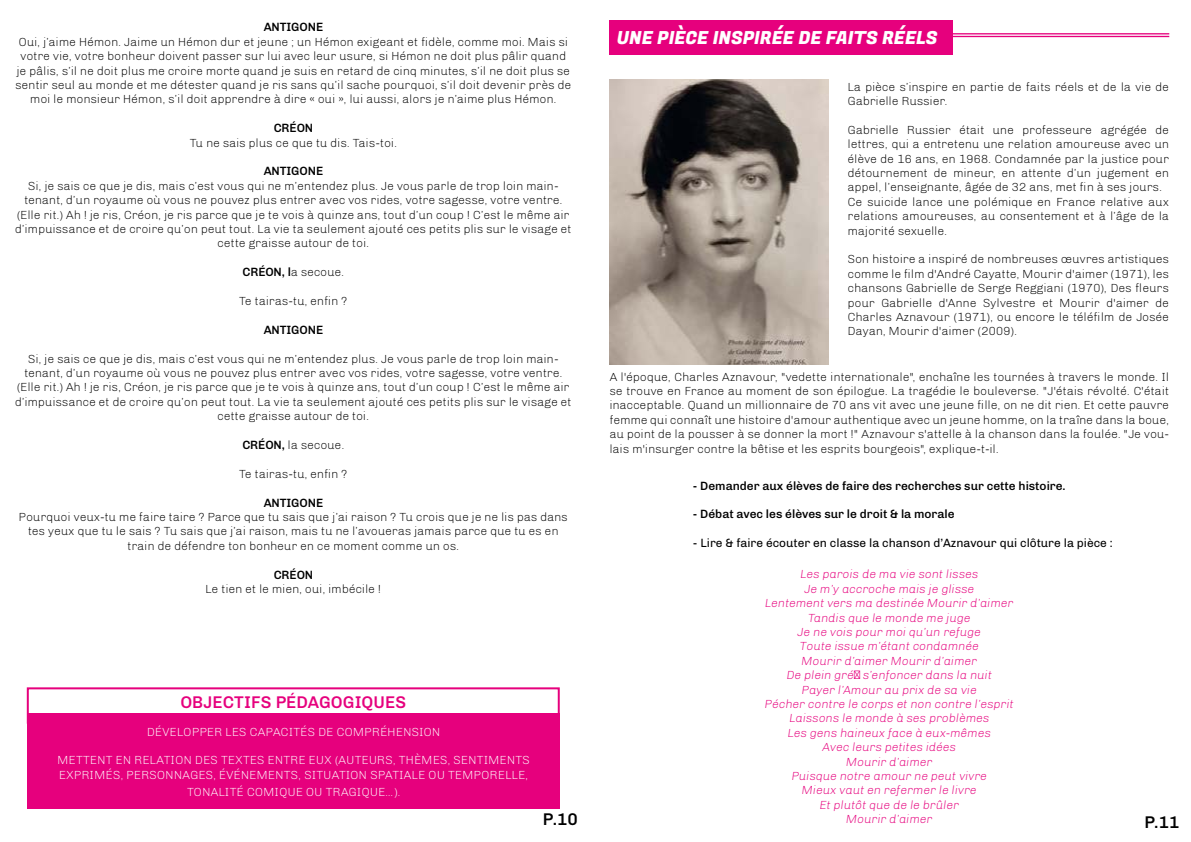
<style>
.page{position:relative;width:1191px;height:842px;background:#fff}
.page>*{position:absolute;margin:0;border:0;box-sizing:border-box;transform-origin:0 0}
.t1{font:18px "Fugaz One";color:#fff}
.t2{font:500 17px "Chivo";letter-spacing:.01em;color:#e6007d}
.t3{font:500 17px "Chivo";color:#000}
.t4{font:300 12px/14.4px "Chivo";color:#000;text-align:center}
.t5{font:italic 300 12px/14.4px "Chivo";color:#e6007d;text-align:center}
.t6{font:300 12px/14.4px "Chivo";letter-spacing:.01em;color:#fff}
.t7{font:500 12px "Chivo";color:#000}
.t8{font:12px "Chivo";color:#000}
.s1{font-weight:500}
</style>
<div class="page">
<div style="left:28px;top:713px;width:532px;height:96px;background:#e6007d"></div>
<div style="left:27px;top:687px;width:533px;height:37px;border:2px solid #e6007d"></div>
<hr style="left:706px;top:33px;width:463px;height:1px;background:#e6007d">
<hr style="left:706px;top:36px;width:463px;height:1px;background:#e6007d">
<div style="left:609px;top:20px;width:343px;height:34px;background:#e6007d"></div>
<img style="left:609px;top:79px;width:219px;height:285px">
<p class="t7" style="left:264px;top:21px;width:61px">ANTIGONE</p>
<p class="t4" style="left:16px;top:35px;width:557px">Oui, j’aime Hémon. Jaime un Hémon dur et jeune ; un Hémon exigeant et fidèle, comme moi. Mais si votre vie, votre bonheur doivent passer sur lui avec leur usure, si Hémon ne doit plus pâlir quand je pâlis, s’il ne doit plus me croire morte quand je suis en retard de cinq minutes, s’il ne doit plus se sentir seul au monde et me détester quand je ris sans qu’il sache pourquoi, s’il doit devenir près de moi le monsieur Hémon, s’il doit apprendre à dire « oui », lui aussi, alors je n’aime plus Hémon.</p>
<p class="t7" style="left:274px;top:121px;width:41px">CRÉON</p>
<p class="t4" style="left:190px;top:135px;width:209px">Tu ne sais plus ce que tu dis. Tais-toi.</p>
<p class="t7" style="left:264px;top:165px;width:61px">ANTIGONE</p>
<p class="t4" style="left:15px;top:178px;width:558px">Si, je sais ce que je dis, mais c’est vous qui ne m’entendez plus. Je vous parle de trop loin main&shy;tenant, d’un royaume où vous ne pouvez plus entrer avec vos rides, votre sagesse, votre ventre. (Elle rit.) Ah ! je ris, Créon, je ris parce que je te vois à quinze ans, tout d’un coup ! C’est le même air d’impuissance et de croire qu’on peut tout. La vie ta seulement ajouté ces petits plis sur le visage et cette graisse autour de toi.</p>
<p class="t4" style="left:242px;top:265px;width:104px"><span class="s1">CRÉON, l</span>a secoue.</p>
<p class="t4" style="left:239px;top:294px;width:110px">Te tairas-tu, enfin ?</p>
<p class="t7" style="left:264px;top:323px;width:61px">ANTIGONE</p>
<p class="t4" style="left:15px;top:351px;width:558px">Si, je sais ce que je dis, mais c’est vous qui ne m’entendez plus. Je vous parle de trop loin main&shy;tenant, d’un royaume où vous ne pouvez plus entrer avec vos rides, votre sagesse, votre ventre. (Elle rit.) Ah ! je ris, Créon, je ris parce que je te vois à quinze ans, tout d’un coup ! C’est le même air d’impuissance et de croire qu’on peut tout. La vie ta seulement ajouté ces petits plis sur le visage et cette graisse autour de toi.</p>
<p class="t4" style="left:242px;top:438px;width:104px"><span class="s1">CRÉON,</span> la secoue.</p>
<p class="t4" style="left:239px;top:467px;width:110px">Te tairas-tu, enfin ?</p>
<p class="t7" style="left:264px;top:496px;width:61px">ANTIGONE</p>
<p class="t4" style="left:19px;top:510px;width:550px">Pourquoi veux-tu me faire taire ? Parce que tu sais que j’ai raison ? Tu crois que je ne lis pas dans tes yeux que tu le sais ? Tu sais que j’ai raison, mais tu ne l’avoueras jamais parce que tu es en train de défendre ton bonheur en ce moment comme un os.</p>
<p class="t7" style="left:274px;top:568px;width:41px">CRÉON</p>
<p class="t4" style="left:205px;top:582px;width:177px">Le tien et le mien, oui, imbécile !</p>
<h2 class="t2" style="left:180px;top:693px;width:227px">OBJECTIFS PÉDAGOGIQUES</h2>
<p class="t6" style="left:147px;top:724px;width:295px">DÉVELOPPER LES CAPACITÉS DE COMPRÉHENSION</p>
<p class="t6" style="left:58px;top:753px;width:474px">METTENT EN RELATION DES TEXTES ENTRE EUX (AUTEURS, THÈMES, SENTIMENTS<br>EXPRIMÉS, PERSONNAGES, ÉVÉNEMENTS, SITUATION SPATIALE OU TEMPORELLE,</p>
<p class="t6" style="left:187px;top:784px;width:215px">TONALITÉ COMIQUE OU TRAGIQUE…).</p>
<h2 class="t3" style="left:543px;top:809px;width:37px">P.10</h2>
<h1 class="t1" style="left:617px;top:25px;width:322px">UNE PIÈCE INSPIRÉE DE FAITS RÉELS</h1>
<p class="t4" style="left:848px;top:79px;width:323px;text-align:left">La pièce s’inspire en partie de faits réels et de la vie de<br>Gabrielle Russier.</p>
<p class="t4" style="left:848px;top:122px;width:323px;text-align:left">Gabrielle Russier était une professeure agrégée de lettres, qui a entretenu une relation amoureuse avec un élève de 16 ans, en 1968. Condamnée par la justice pour détournement de mineur, en attente d’un jugement en appel, l’enseignante, âgée de 32 ans, met fin à ses jours.<br>Ce suicide lance une polémique en France relative aux relations amoureuses, au consentement et à l’âge de la majorité sexuelle.</p>
<p class="t4" style="left:848px;top:252px;width:323px;text-align:justify">Son histoire a inspiré de nombreuses œuvres artistiques comme le film d'André Cayatte, Mourir d'aimer (1971), les chansons Gabrielle de Serge Reggiani (1970), Des fleurs pour Gabrielle d'Anne Sylvestre et Mourir d'aimer de Charles Aznavour (1971), ou encore le téléfilm de Josée Dayan, Mourir d'aimer (2009).</p>
<p class="t4" style="left:609px;top:369px;width:561px;text-align:justify">A l'époque, Charles Aznavour, "vedette internationale", enchaîne les tournées à travers le monde. Il se trouve en France au moment de son épilogue. La tragédie le bouleverse. "J'étais révolté. C'était inacceptable. Quand un millionnaire de 70 ans vit avec une jeune fille, on ne dit rien. Et cette pauvre femme qui connaît une histoire d'amour authentique avec un jeune homme, on la traîne dans la boue, au point de la pousser à se donner la mort !" Aznavour s'attelle à la chanson dans la foulée. "Je vou&shy;lais m'insurger contre la bêtise et les esprits bourgeois", explique-t-il.</p>
<p class="t7" style="left:693px;top:479px;width:374px">- Demander aux élèves de faire des recherches sur cette histoire.</p>
<p class="t7" style="left:693px;top:508px;width:263px">- Débat avec les élèves sur le droit &amp; la morale</p>
<p class="t8" style="left:693px;top:538px;width:421px">- Lire &amp; faire écouter en classe la chanson d’Aznavour qui clôture la pièce :</p>
<p class="t5" style="left:765px;top:568px;width:250px">Les parois de ma vie sont lisses<br>Je m’y accroche mais je glisse<br>Lentement vers ma destinée Mourir d’aimer<br>Tandis que le monde me juge<br>Je ne vois pour moi qu’un refuge<br>Toute issue m’étant condamnée<br>Mourir d’aimer Mourir d’aimer<br>De plein gré฀ s’enfoncer dans la nuit<br>Payer l’Amour au prix de sa vie<br>Pécher contre le corps et non contre l’esprit<br>Laissons le monde à ses problèmes<br>Les gens haineux face à eux-mêmes<br>Avec leurs petites idées<br>Mourir d’aimer<br>Puisque notre amour ne peut vivre<br>Mieux vaut en refermer le livre<br>Et plutôt que de le brûler<br>Mourir d’aimer</p>
<h2 class="t3" style="left:1144px;top:813px;width:37px">P.11</h2>
</div>
